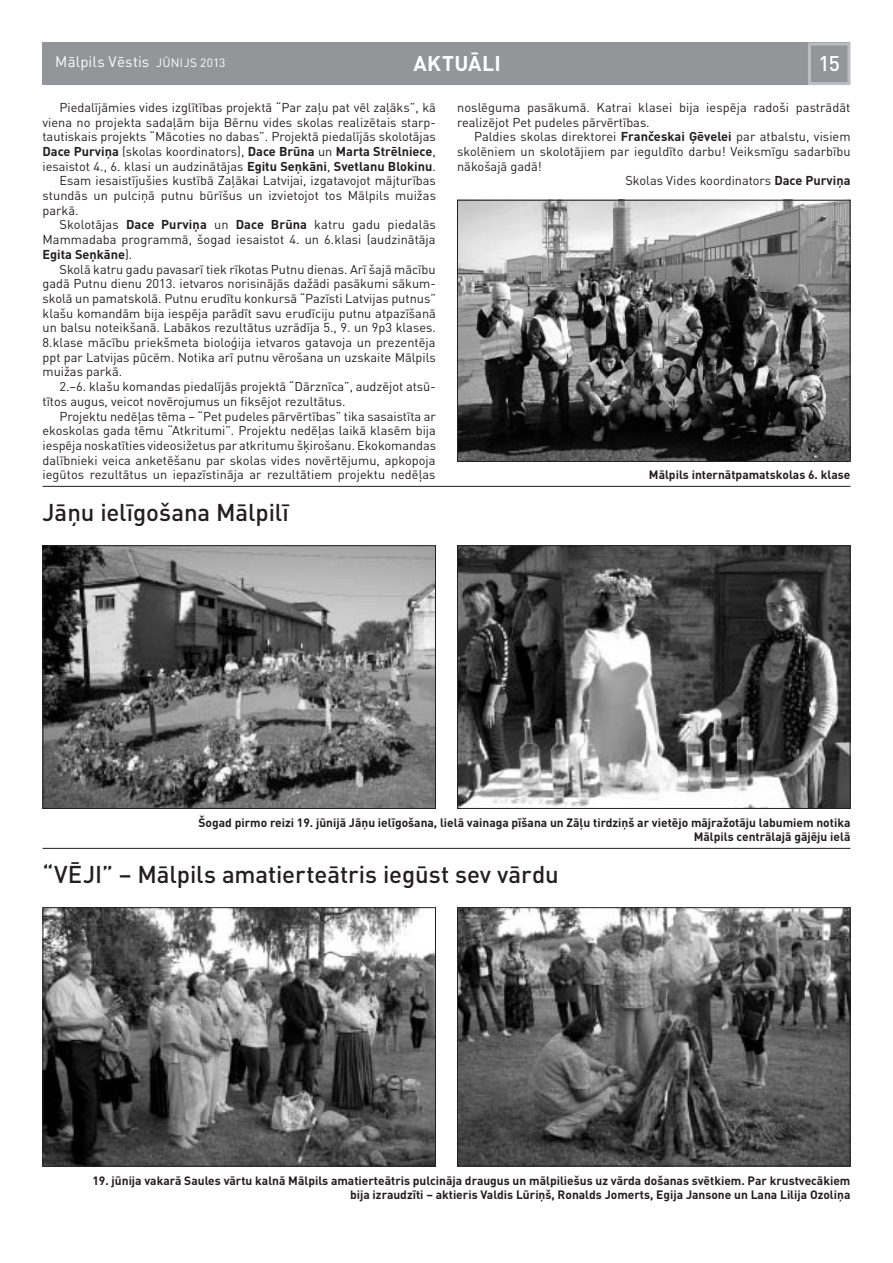
<style>
.page{position:relative;width:893px;height:1263px;background:#fff}
.page>*{position:absolute;margin:0;border:0;box-sizing:border-box;transform-origin:0 0}
.t1{font:500 24px "DIN Pro";color:#231f20}
.t2{font:700 21px "DIN Pro";color:#fff}
.t3{font:500 21px "DIN Pro";color:#fff}
.t4{font:15px "DIN Pro";letter-spacing:.01em;color:#fff}
.t5{font:12.75px/14.7px "DIN Pro";color:#231f20}
.t6{font:700 12.75px "DIN Pro";color:#231f20}
.t7{font:700 12px/14.4px "DIN Pro";color:#231f20;text-align:right}
.s1{font-size:12px}
.s2{font-weight:400}
.s3{font-weight:700}
</style>
<div class="page">
<div style="left:43px;top:43px;width:807px;height:42px;background:#939598"></div>
<div style="left:808px;top:43px;width:42px;height:42px;border:3px solid #bcbdc0"></div>
<img style="left:459px;top:202px;width:389px;height:258px">
<div style="left:457px;top:200px;width:393px;height:262px;border:1px solid #231f20"></div>
<img style="left:459px;top:547px;width:389px;height:260px">
<div style="left:457px;top:545px;width:393px;height:264px;border:1px solid #231f20"></div>
<img style="left:459px;top:909px;width:389px;height:255px">
<div style="left:457px;top:907px;width:393px;height:259px;border:1px solid #231f20"></div>
<img style="left:45px;top:909px;width:389px;height:255px">
<div style="left:43px;top:907px;width:393px;height:259px;border:1px solid #231f20"></div>
<img style="left:45px;top:547px;width:389px;height:260px">
<div style="left:43px;top:545px;width:393px;height:264px;border:1px solid #231f20"></div>
<hr style="left:43px;top:486px;width:807px;height:1px;background:#231f20">
<hr style="left:43px;top:848px;width:807px;height:1px;background:#231f20">
<h2 class="t2" style="left:413px;top:49px;width:28px">Aktu</h2>
<h2 class="t2" style="left:468px;top:49px;width:23px">āli</h2>
<p class="t4" style="left:55px;top:51px;width:172px">Mālpils Vēstis <span class="s1">jūnijs 2013</span></p>
<h2 class="t3" style="left:818px;top:49px;width:23px">15</h2>
<p class="t5" style="left:60px;top:99px;width:378px">Piedalījāmies vides izglītības projektā “Par zaļu pat vēl zaļāks”, kā</p>
<p class="t5" style="left:43px;top:114px;width:395px">viena no projekta sadaļām bija Bērnu vides skolas realizētais starp-</p>
<p class="t5" style="left:43px;top:129px;width:395px">tautiskais projekts “Mācoties no dabas”. Projektā piedalījās skolotājas</p>
<p class="t6" style="left:43px;top:143px;width:395px">Dace Purviņa <span class="s2">(skolas koordinators),</span> Dace Brūna <span class="s2">un</span> Marta Strēlniece<span class="s2">,</span></p>
<p class="t5" style="left:43px;top:158px;width:395px">iesaistot 4., 6. klasi un audzinātājas <span class="s3">Egitu Seņkāni</span>, <span class="s3">Svetlanu Blokinu</span>.</p>
<p class="t5" style="left:60px;top:173px;width:378px">Esam iesaistījušies kustībā Zaļākai Latvijai, izgatavojot mājturības</p>
<p class="t5" style="left:43px;top:188px;width:395px">stundās un pulciņā putnu būrīšus un izvietojot tos Mālpils muižas</p>
<p class="t5" style="left:43px;top:202px;width:38px">parkā.</p>
<p class="t5" style="left:60px;top:217px;width:378px">Skolotājas <span class="s3">Dace Purviņa</span> un <span class="s3">Dace Brūna</span> katru gadu piedalās</p>
<p class="t5" style="left:43px;top:232px;width:395px">Mammadaba programmā, šogad iesaistot 4. un 6.klasi (audzinātāja</p>
<p class="t6" style="left:43px;top:246px;width:91px">Egita Seņkāne<span class="s2">).</span></p>
<p class="t5" style="left:60px;top:261px;width:378px">Skolā katru gadu pavasarī tiek rīkotas Putnu dienas. Arī šajā mācību</p>
<p class="t5" style="left:43px;top:276px;width:395px">gadā Putnu dienu 2013. ietvaros norisinājās dažādi pasākumi sākum-</p>
<p class="t5" style="left:43px;top:290px;width:395px">skolā un pamatskolā. Putnu erudītu konkursā “Pazīsti Latvijas putnus”</p>
<p class="t5" style="left:43px;top:305px;width:395px">klašu komandām bija iespēja parādīt savu erudīciju putnu atpazīšanā</p>
<p class="t5" style="left:43px;top:320px;width:395px">un balsu noteikšanā. Labākos rezultātus uzrādīja 5., 9. un 9p3 klases.</p>
<p class="t5" style="left:43px;top:335px;width:395px">8.klase mācību priekšmeta bioloģija ietvaros gatavoja un prezentēja</p>
<p class="t5" style="left:43px;top:349px;width:395px">ppt par Latvijas pūcēm. Notika arī putnu vērošana un uzskaite Mālpils</p>
<p class="t5" style="left:43px;top:364px;width:81px">muižas parkā.</p>
<p class="t5" style="left:60px;top:379px;width:378px">2.–6. klašu komandas piedalījās projektā “Dārznīca”, audzējot atsū-</p>
<p class="t5" style="left:43px;top:393px;width:305px">tītos augus, veicot novērojumus un fiksējot rezultātus.</p>
<p class="t5" style="left:60px;top:408px;width:378px">Projektu nedēļas tēma – “Pet pudeles pārvērtības” tika sasaistīta ar</p>
<p class="t5" style="left:43px;top:423px;width:395px">ekoskolas gada tēmu “Atkritumi”. Projektu nedēļas laikā klasēm bija</p>
<p class="t5" style="left:43px;top:437px;width:395px">iespēja noskatīties videosižetus par atkritumu šķirošanu. Ekokomandas</p>
<p class="t5" style="left:43px;top:452px;width:395px">dalībnieki veica anketēšanu par skolas vides novērtējumu, apkopoja</p>
<p class="t5" style="left:43px;top:467px;width:395px">iegūtos rezultātus un iepazīstināja ar rezultātiem projektu nedēļas</p>
<p class="t5" style="left:457px;top:99px;width:395px">noslēguma pasākumā. Katrai klasei bija iespēja radoši pastrādāt realizējot Pet pudeles pārvērtības.</p>
<p class="t5" style="left:474px;top:129px;width:378px">Paldies skolas direktorei <span class="s3">Frančeskai Ģēvelei</span> par atbalstu, visiem</p>
<p class="t5" style="left:457px;top:143px;width:395px">skolēniem un skolotājiem par ieguldīto darbu! Veiksmīgu sadarbību</p>
<p class="t5" style="left:457px;top:158px;width:86px">nākošajā gadā!</p>
<p class="t5" style="left:625px;top:173px;width:226px">Skolas Vides koordinators <span class="s3">Dace Purviņa</span></p>
<p class="t7" style="left:649px;top:467px;width:203px">Mālpils internātpamatskolas 6. klase</p>
<h1 class="t1" style="left:43px;top:496px;width:248px">Jāņu ielīgošana Mālpilī</h1>
<p class="t7" style="left:199px;top:815px;width:653px">Šogad pirmo reizi 19. jūnijā Jāņu ielīgošana, lielā vainaga pīšana un Zāļu tirdziņš ar vietējo mājražotāju labumiem notika<br>Mālpils centrālajā gājēju ielā</p>
<h1 class="t1" style="left:43px;top:858px;width:518px">“VĒJI ” – Mālpils amatierteātris iegūst sev vārdu</h1>
<p class="t7" style="left:92px;top:1173px;width:760px">19. jūnija vakarā Saules vārtu kalnā Mālpils amatierteātris pulcināja draugus un mālpiliešus uz vārda došanas svētkiem. Par krustvecākiem bija izraudzīti – aktieris Valdis Lūriņš, Ronalds Jomerts, Egija Jansone un Lana Lilija Ozoliņa</p>
</div>
